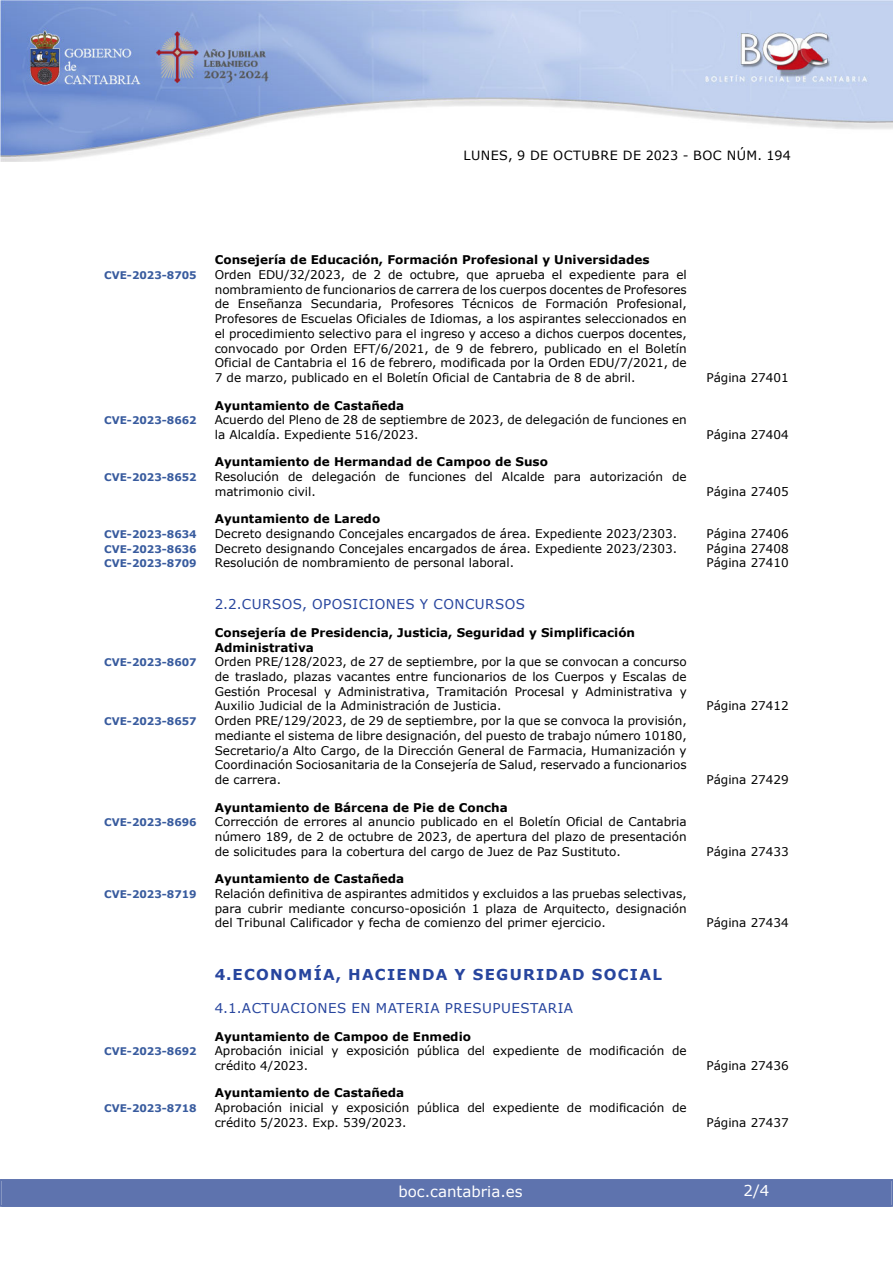
<style>
.page{position:relative;width:893px;height:1263px;background:#fff}
.page>*{position:absolute;margin:0;border:0;box-sizing:border-box;transform-origin:0 0}
.indice_1{font:700 15px "Verdana";letter-spacing:.085em;color:#27459e}
.t1{font:15px "Verdana";color:#fff}
.indice_2{font:13.5px "Verdana";letter-spacing:.035em;color:#27459e}
.t2{font:12.75px "Verdana";letter-spacing:.035em;color:#000}
.indice_4{font:12px/14.7px "Verdana";color:#000;text-align:justify}
.indice_3{font:700 12px/14.7px "Verdana";color:#000}
.indice_4-2{font:700 10.5px "Verdana";color:#385b9e}
</style>
<div class="page">
<img style="left:0;top:0;width:893px;height:161px">
<div style="left:2px;top:1180px;width:889px;height:27px;background:#5e73ae"></div>
<div style="left:0;top:1179px;width:893px;height:28px;border:2px solid #5e73ae"></div>
<p class="t2" style="left:463px;top:147px;width:329px">LUNES, 9 DE OCTUBRE DE 2023 - BOC NÚM. 194</p>
<h4 class="indice_3" style="left:215px;top:252px;width:436px">Consejería de Educación, Formación Profesional y Universidades</h4>
<p class="indice_4-2" style="left:104px;top:268px;width:94px">CVE-2023-8705</p>
<p class="indice_4" style="left:215px;top:267px;width:473px">Orden EDU/32/2023, de 2 de octubre, que aprueba el expediente para el nombramiento de funcionarios de carrera de los cuerpos docentes de Profesores de Enseñanza Secundaria, Profesores Técnicos de Formación Profesional, Profesores de Escuelas Oficiales de Idiomas, a los aspirantes seleccionados en el procedimiento selectivo para el ingreso y acceso a dichos cuerpos docentes, convocado por Orden EFT/6/2021, de 9 de febrero, publicado en el Boletín Oficial de Cantabria el 16 de febrero, modificada por la Orden EDU/7/2021, de 7 de marzo, publicado en el Boletín Oficial de Cantabria de 8 de abril.</p>
<h4 class="indice_3" style="left:215px;top:397px;width:191px">Ayuntamiento de Castañeda</h4>
<p class="indice_4-2" style="left:104px;top:413px;width:94px">CVE-2023-8662</p>
<p class="indice_4" style="left:215px;top:412px;width:474px">Acuerdo del Pleno de 28 de septiembre de 2023, de delegación de funciones en la Alcaldía. Expediente 516/2023.</p>
<h4 class="indice_3" style="left:215px;top:454px;width:335px">Ayuntamiento de Hermandad de Campoo de Suso</h4>
<p class="indice_4-2" style="left:104px;top:470px;width:94px">CVE-2023-8652</p>
<p class="indice_4" style="left:215px;top:469px;width:473px">Resolución de delegación de funciones del Alcalde para autorización de matrimonio civil.</p>
<h4 class="indice_3" style="left:215px;top:511px;width:167px">Ayuntamiento de Laredo</h4>
<p class="indice_4" style="left:706px;top:370px;width:84px">Página 27401</p>
<p class="indice_4" style="left:706px;top:427px;width:84px">Página 27404</p>
<p class="indice_4" style="left:706px;top:484px;width:84px">Página 27405</p>
<p class="indice_4-2" style="left:104px;top:527px;width:94px">CVE-2023-8634</p>
<p class="indice_4" style="left:215px;top:526px;width:464px">Decreto designando Concejales encargados de área. Expediente 2023/2303.</p>
<p class="indice_4" style="left:706px;top:526px;width:84px">Página 27406</p>
<p class="indice_4-2" style="left:104px;top:541px;width:94px">CVE-2023-8636</p>
<p class="indice_4" style="left:215px;top:541px;width:464px">Decreto designando Concejales encargados de área. Expediente 2023/2303.</p>
<p class="indice_4" style="left:706px;top:541px;width:84px">Página 27408</p>
<p class="indice_4-2" style="left:104px;top:556px;width:94px">CVE-2023-8709</p>
<p class="indice_4" style="left:215px;top:556px;width:301px">Resolución de nombramiento de personal laboral.</p>
<p class="indice_4" style="left:706px;top:556px;width:84px">Página 27410</p>
<h3 class="indice_2" style="left:215px;top:595px;width:312px">2.2.CURSOS, OPOSICIONES Y CONCURSOS</h3>
<h4 class="indice_3" style="left:215px;top:625px;width:422px">Consejería de Presidencia, Justicia, Seguridad y Simplificación<br>Administrativa</h4>
<p class="indice_4-2" style="left:104px;top:655px;width:94px">CVE-2023-8607</p>
<p class="indice_4" style="left:215px;top:654px;width:473px">Orden PRE/128/2023, de 27 de septiembre, por la que se convocan a concurso de traslado, plazas vacantes entre funcionarios de los Cuerpos y Escalas de Gestión Procesal y Administrativa, Tramitación Procesal y Administrativa y Auxilio Judicial de la Administración de Justicia.</p>
<p class="indice_4" style="left:706px;top:699px;width:84px">Página 27412</p>
<p class="indice_4-2" style="left:104px;top:714px;width:94px">CVE-2023-8657</p>
<p class="indice_4" style="left:215px;top:713px;width:474px">Orden PRE/129/2023, de 29 de septiembre, por la que se convoca la provisión, mediante el sistema de libre designación, del puesto de trabajo número 10180, Secretario/a Alto Cargo, de la Dirección General de Farmacia, Humanización y Coordinación Sociosanitaria de la Consejería de Salud, reservado a funcionarios de carrera.</p>
<h4 class="indice_3" style="left:215px;top:799px;width:295px">Ayuntamiento de Bárcena de Pie de Concha</h4>
<p class="indice_4-2" style="left:104px;top:815px;width:94px">CVE-2023-8696</p>
<p class="indice_4" style="left:215px;top:814px;width:473px">Corrección de errores al anuncio publicado en el Boletín Oficial de Cantabria número 189, de 2 de octubre de 2023, de apertura del plazo de presentación de solicitudes para la cobertura del cargo de Juez de Paz Sustituto.</p>
<h4 class="indice_3" style="left:215px;top:871px;width:191px">Ayuntamiento de Castañeda</h4>
<p class="indice_4-2" style="left:104px;top:886px;width:94px">CVE-2023-8719</p>
<p class="indice_4" style="left:215px;top:886px;width:473px">Relación definitiva de aspirantes admitidos y excluidos a las pruebas selectivas, para cubrir mediante concurso-oposición 1 plaza de Arquitecto, designación del Tribunal Calificador y fecha de comienzo del primer ejercicio.</p>
<h2 class="indice_1" style="left:215px;top:963px;width:449px">4.ECONOMÍA, HACIENDA Y SEGURIDAD SOCIAL</h2>
<h3 class="indice_2" style="left:215px;top:999px;width:360px">4.1.ACTUACIONES EN MATERIA PRESUPUESTARIA</h3>
<h4 class="indice_3" style="left:215px;top:1028px;width:258px">Ayuntamiento de Campoo de Enmedio</h4>
<p class="indice_4-2" style="left:104px;top:1044px;width:94px">CVE-2023-8692</p>
<p class="indice_4" style="left:215px;top:1043px;width:473px">Aprobación inicial y exposición pública del expediente de modificación de crédito 4/2023.</p>
<h4 class="indice_3" style="left:215px;top:1085px;width:191px">Ayuntamiento de Castañeda</h4>
<p class="indice_4-2" style="left:104px;top:1101px;width:94px">CVE-2023-8718</p>
<p class="indice_4" style="left:215px;top:1100px;width:473px">Aprobación inicial y exposición pública del expediente de modificación de crédito 5/2023. Exp. 539/2023.</p>
<p class="indice_4" style="left:706px;top:772px;width:84px">Página 27429</p>
<p class="indice_4" style="left:706px;top:844px;width:84px">Página 27433</p>
<p class="indice_4" style="left:706px;top:915px;width:84px">Página 27434</p>
<p class="indice_4" style="left:706px;top:1058px;width:84px">Página 27436</p>
<p class="indice_4" style="left:706px;top:1115px;width:84px">Página 27437</p>
<p class="t1" style="left:398px;top:1181px;width:126px">boc.cantabria.es</p>
<p class="t1" style="left:744px;top:1180px;width:27px">2/4</p>
</div>
